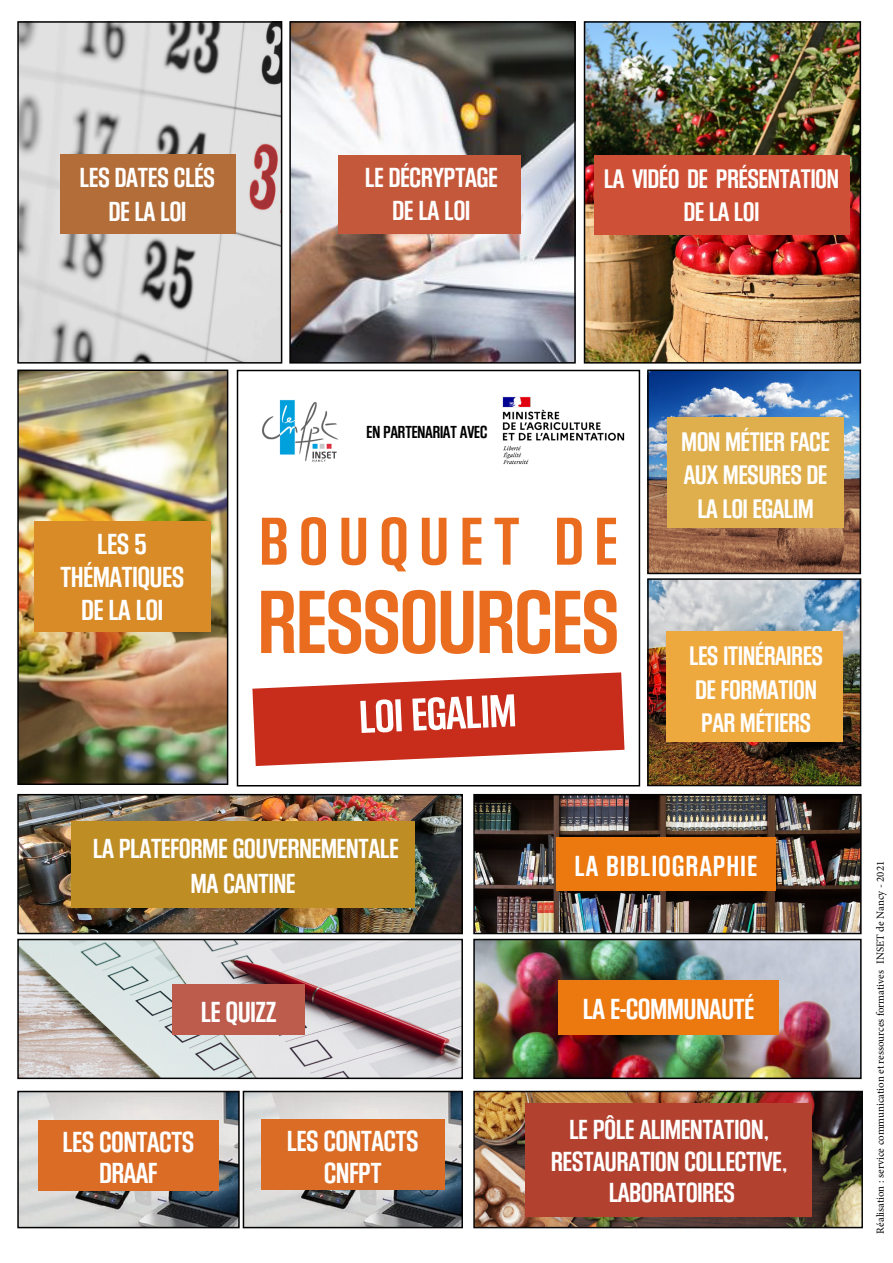
<style>
.page{position:relative;width:893px;height:1263px;background:#fff}
.page>*{position:absolute;margin:0;border:0;box-sizing:border-box;transform-origin:0 0}
.t1{font:93.3px "Block Gothic Bold Cond";color:#ea6c1e}
.t2{font:70.35px "Block Gothic Bold Cond";letter-spacing:.16em;color:#ea6c1e}
.t3{font:48px "Block Gothic Bold Cond";color:#fff}
.t4{font:30px/33px "Block Gothic Bold Cond";color:#fff;text-align:center}
.t5{font:30px "Block Gothic Bold Cond";letter-spacing:.05em;color:#fff}
.t6{font:28.5px/34.2px "Block Gothic Bold Cond";color:#fff;text-align:center}
.t7{font:27.75px/33.3px "Block Gothic Bold Cond";color:#fff;text-align:center}
.t8{font:18px "Block Gothic Bold Cond";color:#000}
.t9{font:10.8px "Minion Pro";color:#000}
</style>
<div class="page">
<img style="left:650px;top:372px;width:208px;height:199px">
<div style="left:647px;top:369px;width:214px;height:205px;border:2px solid #020203"></div>
<img style="left:476px;top:1094px;width:384px;height:131px">
<div style="left:473px;top:1091px;width:390px;height:137px;border:2px solid #020203"></div>
<img style="left:650px;top:581px;width:208px;height:202px">
<div style="left:647px;top:578px;width:214px;height:208px;border:2px solid #020203"></div>
<div style="left:667px;top:417px;width:177px;height:110px;background:#dfaf4d"></div>
<img style="left:476px;top:942px;width:383px;height:134px">
<div style="left:473px;top:939px;width:389px;height:140px;border:2px solid #020203"></div>
<img style="left:476px;top:797px;width:383px;height:134px">
<div style="left:473px;top:794px;width:389px;height:140px;border:2px solid #020203"></div>
<div style="left:666px;top:631px;width:176px;height:111px;background:#eda83e"></div>
<img style="left:292px;top:24px;width:281px;height:337px">
<div style="left:289px;top:21px;width:287px;height:343px;border:2px solid #020203"></div>
<div style="left:338px;top:155px;width:183px;height:79px;background:#c4583b"></div>
<img style="left:20px;top:24px;width:259px;height:337px">
<div style="left:17px;top:21px;width:265px;height:343px;border:2px solid #020203"></div>
<div style="left:60px;top:155px;width:176px;height:79px;background:#b26d38"></div>
<img style="left:20px;top:372px;width:205px;height:410px">
<div style="left:17px;top:369px;width:211px;height:416px;border:2px solid #020203"></div>
<div style="left:35px;top:521px;width:176px;height:110px;background:#d88b26"></div>
<img style="left:246px;top:1094px;width:214px;height:131px">
<div style="left:243px;top:1091px;width:220px;height:137px;border:2px solid #020203"></div>
<div style="left:261px;top:1119px;width:184px;height:70px;background:#da6c25"></div>
<img style="left:20px;top:1094px;width:217px;height:131px">
<div style="left:17px;top:1091px;width:223px;height:137px;border:2px solid #020203"></div>
<div style="left:38px;top:1120px;width:181px;height:71px;background:#da6c25"></div>
<img style="left:20px;top:942px;width:440px;height:134px">
<div style="left:17px;top:939px;width:446px;height:140px;border:2px solid #020203"></div>
<div style="left:172px;top:984px;width:133px;height:51px;background:#bd5c4d"></div>
<img style="left:587px;top:24px;width:271px;height:337px">
<div style="left:584px;top:21px;width:277px;height:343px;border:2px solid #020203"></div>
<div style="left:594px;top:155px;width:256px;height:80px;background:#ce5137"></div>
<img style="left:20px;top:797px;width:440px;height:134px">
<div style="left:17px;top:794px;width:446px;height:140px;border:2px solid #000"></div>
<div style="left:72px;top:821px;width:343px;height:87px;background:#be8d24"></div>
<div style="left:525px;top:1102px;width:287px;height:114px;background:#b34130"></div>
<div style="left:559px;top:980px;width:220px;height:55px;background:#ec7910"></div>
<div style="left:556px;top:837px;width:219px;height:54px;background:#ec7910"></div>
<img style="left:261px;top:399px;width:77px;height:63px">
<svg style="left:252px;top:672px;width:372px;height:94px"></svg>
<img style="left:502px;top:396px;width:123px;height:69px">
<div style="left:237px;top:370px;width:403px;height:416px;border:2px solid #000"></div>
<p class="t6" style="left:80px;top:161px;width:136px">LES DATES CLÉS<br>DE LA LOI</p>
<p class="t6" style="left:365px;top:163px;width:134px;line-height:33px">LE DÉCRYPTAGE<br>DE LA LOI</p>
<p class="t7" style="left:604px;top:163px;width:236px">LA VIDÉO DE PRÉSENTATION<br>DE LA LOI</p>
<p class="t4" style="left:61px;top:529px;width:125px">LES 5<br>THÉMATIQUES<br>DE LA LOI</p>
<p class="t8" style="left:367px;top:422px;width:122px">EN PARTENARIAT AVEC</p>
<h2 class="t2" style="left:260px;top:504px;width:359px">BOUQUET DE</h2>
<h1 class="t1" style="left:258px;top:573px;width:362px">RESSOURCES</h1>
<h3 class="t3" style="left:359px;top:691px;width:158px;rotate:-2deg">LOI EGALIM</h3>
<p class="t7" style="left:682px;top:426px;width:150px">MON MÉTIER FACE<br>AUX MESURES DE<br>LA LOI EGALIM</p>
<p class="t7" style="left:689px;top:641px;width:135px;text-align:left">LES ITINÉRAIRES<br>DE FORMATION<br>PAR MÉTIERS</p>
<p class="t6" style="left:93px;top:833px;width:307px">LA PLATEFORME GOUVERNEMENTALE<br>MA CANTINE</p>
<p class="t4" style="left:201px;top:996px;width:77px">LE QUIZZ</p>
<p class="t4" style="left:63px;top:1127px;width:133px;line-height:31.5px">LES CONTACTS<br>DRAAF</p>
<p class="t4" style="left:287px;top:1127px;width:133px;line-height:31.5px">LES CONTACTS<br>CNFPT</p>
<p class="t5" style="left:575px;top:850px;width:184px">LA BIBLIOGRAPHIE</p>
<p class="t4" style="left:583px;top:994px;width:172px">LA E-COMMUNAUTÉ</p>
<p class="t6" style="left:551px;top:1115px;width:238px;line-height:31.5px">LE PÔLE ALIMENTATION,<br>RESTAURATION COLLECTIVE,<br>LABORATOIRES</p>
<p class="t9" style="left:873px;top:1234px;width:374px;rotate:-90deg">Réalisation : service communication et ressources formatives INSET de Nancy - 2021</p>
</div>
